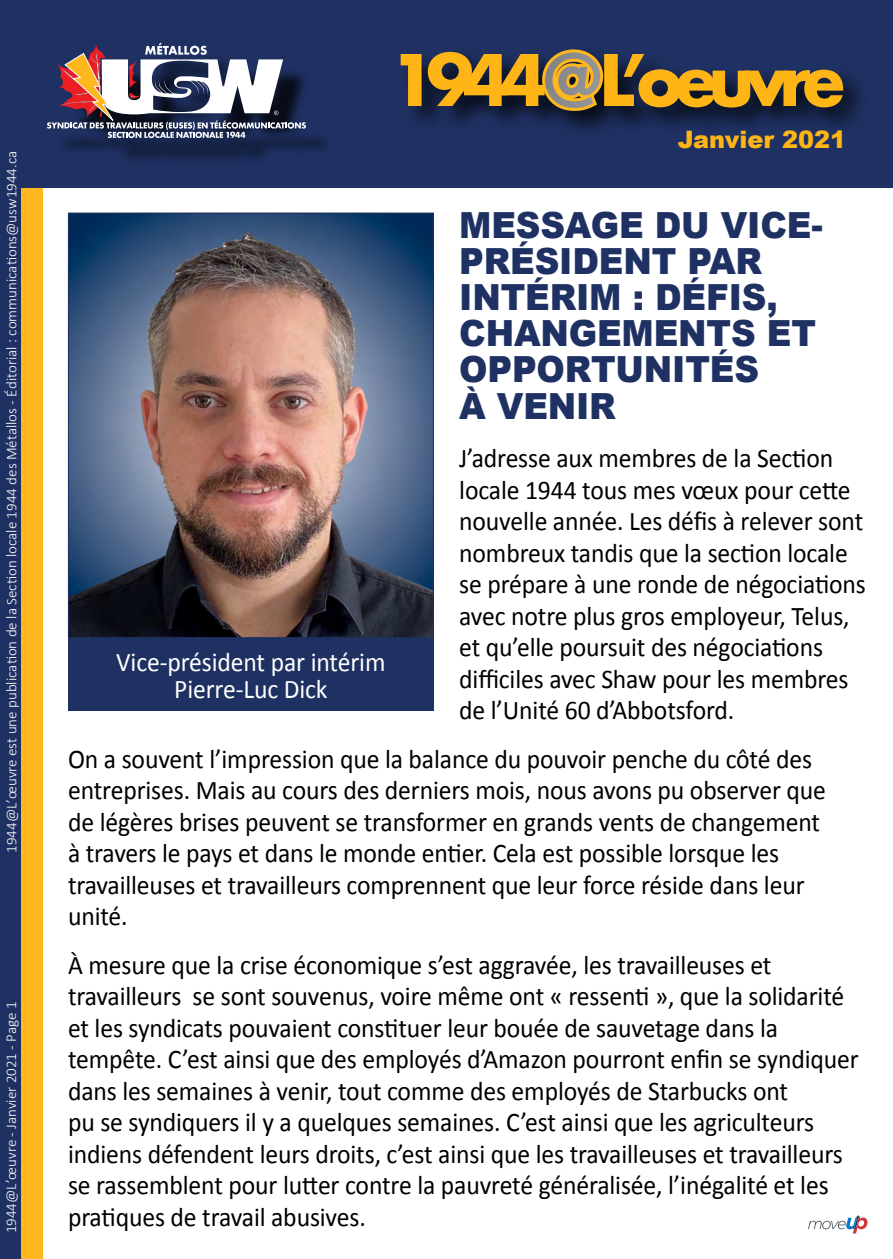
<style>
.page{position:relative;width:893px;height:1259px;background:#fff}
.page>*{position:absolute;margin:0;border:0;box-sizing:border-box;transform-origin:0 0}
.t1{font:700 78px "Futura T";letter-spacing:-.13em;color:#ffb515}
.t2{font:900 36px/36px "Arial";letter-spacing:-.005em;color:#1f3162;scale:.95 1}
.t3{font:27px/31.5px "Calibri";letter-spacing:-.005em;color:#000;scale:.95 1}
.t4{font:27px/27px "Calibri";letter-spacing:-.005em;color:#fff;text-align:center;scale:.95 1}
.t5{font:900 24px "Arial";color:#ffb515}
.t6{font:300 15px "Calibri";color:#fff}
.s1{color:#ffb71e}
</style>
<div class="page">
<div style="left:0;top:0;width:21px;height:1259px;background:#1f3162"></div>
<div style="left:21px;top:0;width:22px;height:1259px;background:#ffb71e"></div>
<div style="left:0;top:0;width:893px;height:187px;background:#1f3162"></div>
<img style="left:70px;top:215px;width:362px;height:421px">
<div style="left:68px;top:213px;width:366px;height:425px;border:1px solid #1f3162"></div>
<div style="left:68px;top:638px;width:366px;height:73px;background:#1f3162"></div>
<div style="left:56px;top:53px;width:277px;height:112px;background:#000;opacity:.75"></div>
<svg style="left:47px;top:43px;width:259px;height:95px"></svg>
<div style="left:396px;top:46px;width:474px;height:92px;background:#000;opacity:.75"></div>
<svg style="left:808px;top:1220px;width:14px;height:9px"></svg>
<svg style="left:822px;top:1220px;width:9px;height:9px"></svg>
<div style="left:823px;top:1221px;width:7px;height:7px;background:#fff;border-radius:50%"></div>
<svg style="left:831px;top:1215px;width:36px;height:18px"></svg>
<p class="t6" style="left:2px;top:853px;width:703px;rotate:-90deg">1944@L’œuvre est une publication de la Section locale 1944 des Métallos - Éditorial : communications@usw1944.ca</p>
<p class="t6" style="left:2px;top:1233px;width:233px;rotate:-90deg">1944@L’œuvre - Janvier 2021 - Page 1</p>
<h1 class="t1" style="left:390px;top:34px;width:458px">1944 <span class="s1">@</span>L’oeuvre</h1>
<p class="t5" style="left:678px;top:122px;width:170px">Janvier 2021</p>
<h2 class="t2" style="left:459px;top:206px;width:384px">MESSAGE DU VICE-<br>PRÉSIDENT PAR<br>INTÉRIM : DÉFIS,<br>CHANGEMENTS ET<br>OPPORTUNITÉS<br>À VENIR</h2>
<p class="t3" style="left:459px;top:442px;width:430px">J’adresse aux membres de la Section locale 1944 tous mes vœux pour cette nouvelle année. Les défis à relever sont nombreux tandis que la section locale se prépare à une ronde de négociations avec notre plus gros employeur, Telus, et qu’elle poursuit des négociations difficiles avec Shaw pour les membres de l’Unité 60 d’Abbotsford.</p>
<p class="t3" style="left:68px;top:743px;width:799px">On a souvent l’impression que la balance du pouvoir penche du côté des entreprises. Mais au cours des derniers mois, nous avons pu observer que de légères brises peuvent se transformer en grands vents de changement à travers le pays et dans le monde entier. Cela est possible lorsque les travailleuses et travailleurs comprennent que leur force réside dans leur unité.</p>
<p class="t3" style="left:68px;top:949px;width:834px">À mesure que la crise économique s’est aggravée, les travailleuses et travailleurs se sont souvenus, voire même ont « ressenti », que la solidarité et les syndicats pouvaient constituer leur bouée de sauvetage dans la tempête. C’est ainsi que des employés d’Amazon pourront enfin se syndiquer dans les semaines à venir, tout comme des employés de Starbucks ont<br>pu se syndiquers il y a quelques semaines. C’est ainsi que les agriculteurs indiens défendent leurs droits, c’est ainsi que les travailleuses et travailleurs se rassemblent pour lutter contre la pauvreté généralisée, l’inégalité et les pratiques de travail abusives.</p>
<p class="t4" style="left:116px;top:648px;width:285px">Vice-président par intérim<br>Pierre-Luc Dick</p>
</div>
